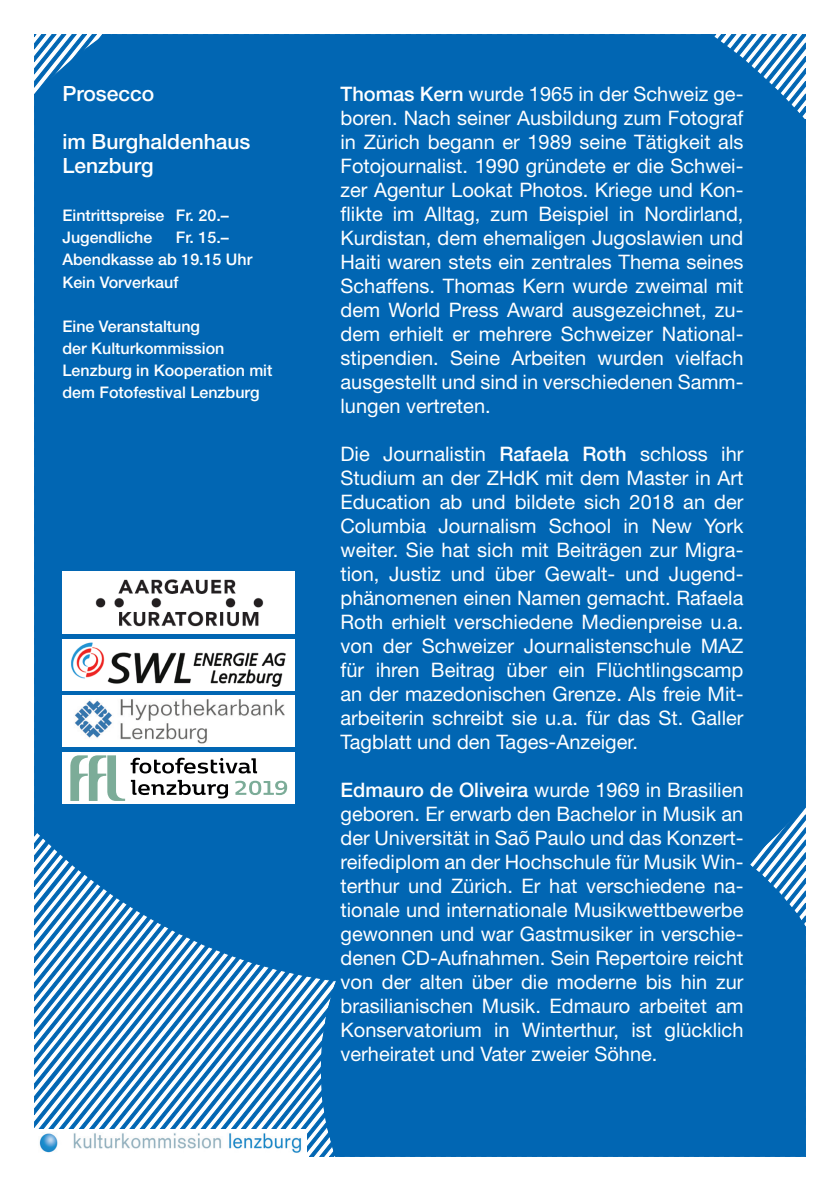
<style>
.page{position:relative;width:840px;height:1191px;background:#fff}
.page>*{position:absolute;margin:0;border:0;box-sizing:border-box;transform-origin:0 0}
.t1{font:500 21px/24px "Helvetica Neue";color:#fff}
.t2{font:20px/24px "Helvetica Neue";color:#fff;text-align:justify}
.t3{font:500 16px/22px "Helvetica Neue";color:#fff}
.s1{font-weight:500}
</style>
<div class="page">
<svg style="left:34px;top:986px;width:286px;height:171px"></svg>
<div style="left:496px;top:986px;width:309px;height:171px;background:#0166b3"></div>
<div style="left:320px;top:986px;width:176px;height:171px;background:#0166b3"></div>
<div style="left:34px;top:34px;width:771px;height:952px;background:#0166b3"></div>
<svg style="left:672px;top:821px;width:133px;height:107px;background:#1a75ba"></svg>
<div style="left:62px;top:571px;width:233px;height:62px;background:#fff"></div>
<img style="left:95px;top:579px;width:169px;height:48px">
<div style="left:62px;top:752px;width:233px;height:51px;background:#fff"></div>
<svg style="left:70px;top:755px;width:217px;height:46px"></svg>
<div style="left:62px;top:696px;width:233px;height:51px;background:#fff"></div>
<img style="left:75px;top:699px;width:210px;height:45px">
<div style="left:62px;top:639px;width:233px;height:51px;background:#fff"></div>
<img style="left:71px;top:642px;width:215px;height:45px">
<div style="left:28px;top:1128px;width:278px;height:40px;background:#fff"></div>
<img style="left:39px;top:1133px;width:263px;height:20px">
<p class="t1" style="left:62px;top:82px;width:93px">Prosecco</p>
<p class="t1" style="left:62px;top:130px;width:189px">im Burghaldenhaus<br>Lenzburg</p>
<p class="t3" style="left:62px;top:205px;width:168px">Eintrittspreise Fr. 20.–<br>Jugendliche</p>
<p class="t3" style="left:62px;top:227px;width:191px;text-indent:113px">Fr. 15.–<br>Abendkasse ab 19.15 Uhr<br>Kein Vorverkauf</p>
<p class="t3" style="left:62px;top:315px;width:211px">Eine Veranstaltung<br>der Kulturkommission<br>Lenzburg in Kooperation mit dem Fotofestival Lenzburg</p>
<p class="t2" style="left:340px;top:81px;width:404px"><span class="s1">Thomas Kern</span> wurde 1965 in der Schweiz ge&shy;boren. Nach seiner Ausbildung zum Fotograf in Zürich begann er 1989 seine Tätigkeit als Fotojournalist. 1990 gründete er die Schwei&shy;zer Agentur Lookat Photos. Kriege und Kon&shy;flikte im Alltag, zum Beispiel in Nordirland, Kurdistan, dem ehemaligen Jugoslawien und Haiti waren stets ein zentrales Thema seines Schaffens. Thomas Kern wurde zweimal mit dem World Press Award ausgezeichnet, zu&shy;dem erhielt er mehrere Schweizer National&shy;stipendien. Seine Arbeiten wurden vielfach ausgestellt und sind in verschiedenen Samm&shy;lungen vertreten.</p>
<p class="t2" style="left:340px;top:441px;width:404px">Die Journalistin <span class="s1">Rafaela Roth</span> schloss ihr Studium an der ZHdK mit dem Master in Art Education ab und bildete sich 2018 an der Columbia Journalism School in New York weiter. Sie hat sich mit Beiträgen zur Migra&shy;tion, Justiz und über Gewalt- und Jugend&shy;phänomenen einen Namen gemacht. Rafaela Roth erhielt verschiedene Medienpreise u.a. von der Schweizer Journalistenschule MAZ für ihren Beitrag über ein Flüchtlingscamp an der mazedonischen Grenze. Als freie Mit&shy;arbeiterin schreibt sie u.a. für das St. Galler Tagblatt und den Tages-Anzeiger.</p>
<p class="t2" style="left:340px;top:777px;width:404px"><span class="s1">Edmauro de Oliveira</span> wurde 1969 in Brasilien geboren. Er erwarb den Bachelor in Musik an der Universität in Saõ Paulo und das Konzert&shy;reifediplom an der Hochschule für Musik Win&shy;terthur und Zürich. Er hat verschiedene na&shy;tionale und internationale Musikwettbewerbe gewonnen und war Gastmusiker in verschie&shy;denen CD-Aufnahmen. Sein Repertoire reicht von der alten über die moderne bis hin zur brasilianischen Musik. Edmauro arbeitet am Konservatorium in Winterthur, ist glücklich verheiratet und Vater zweier Söhne.</p>
</div>
